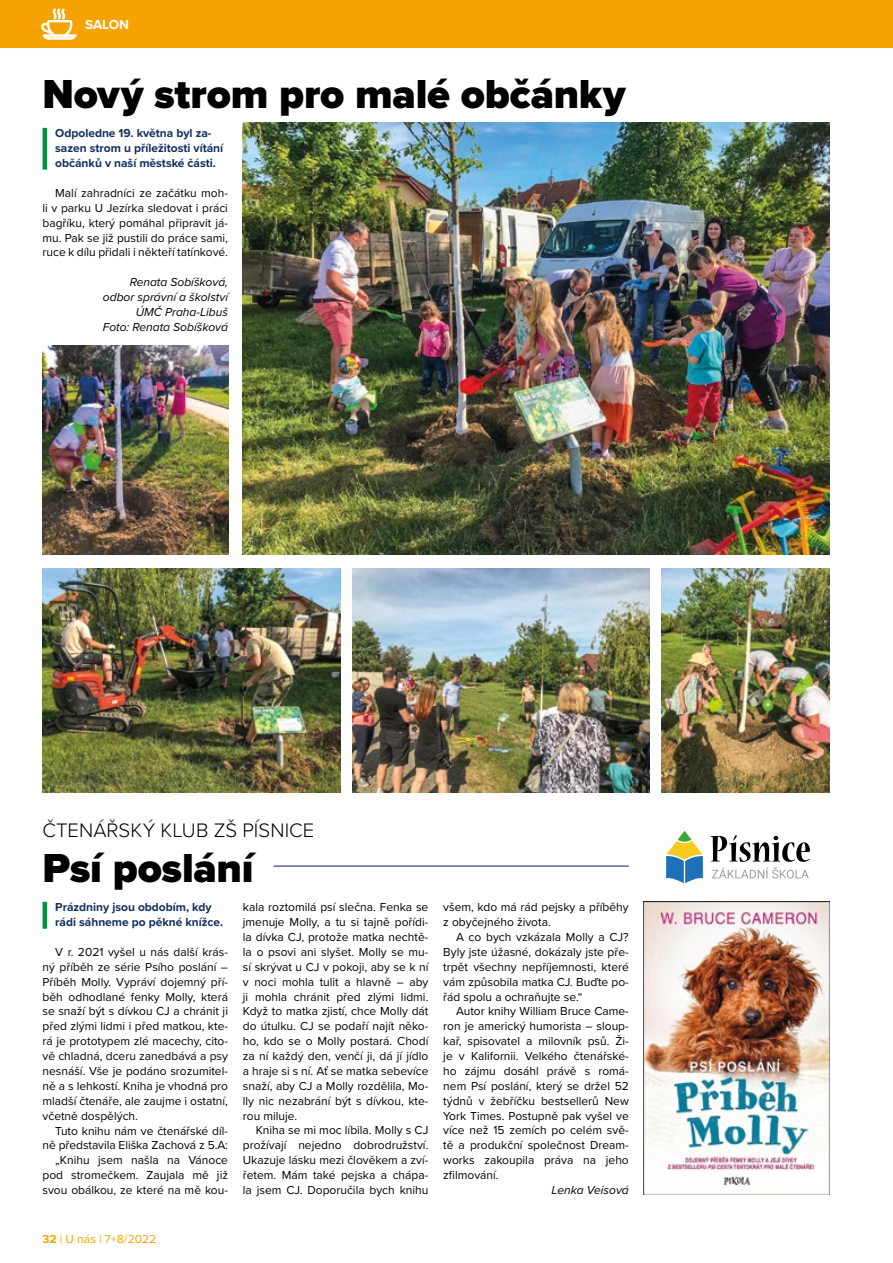
<style>
.page{position:relative;width:893px;height:1263px;background:#fff}
.page>*{position:absolute;margin:0;border:0;box-sizing:border-box;transform-origin:0 0}
.t1{font:900 42px "Proxima Nova";letter-spacing:-.005em;color:#000}
.t2{font:300 20.25px "Proxima Nova";letter-spacing:.005em;color:#000}
.t3{font:700 13.5px "Proxima Nova";letter-spacing:-.005em;color:#fff}
.t4{font:12px/14.9px "Proxima Nova";color:#000;text-align:justify}
.t5{font:700 12px/14.9px "Proxima Nova";color:#132f5e}
.t6{font:italic 12px/14.9px "Proxima Nova";color:#000;text-align:right}
.t7{font:12px "Proxima Nova";letter-spacing:.005em;color:#f6a200}
.s1{font-weight:700}
</style>
<div class="page">
<div style="left:0;top:0;width:893px;height:48px;background:#f6a200"></div>
<svg style="left:41px;top:8px;width:36px;height:32px"></svg>
<svg style="left:711px;top:835px;width:99px;height:43px"></svg>
<svg style="left:666px;top:831px;width:37px;height:52px"></svg>
<hr style="left:43px;top:128px;width:4px;height:42px;background:#009641">
<img style="left:352px;top:569px;width:298px;height:223px">
<img style="left:243px;top:122px;width:586px;height:432px">
<img style="left:43px;top:346px;width:185px;height:208px">
<img style="left:662px;top:569px;width:167px;height:223px">
<hr style="left:43px;top:902px;width:4px;height:27px;background:#009641">
<img style="left:644px;top:902px;width:185px;height:292px">
<hr style="left:274px;top:865px;width:355px;height:2px;background:#283583">
<img style="left:43px;top:569px;width:297px;height:223px">
<p class="t3" style="left:85px;top:15px;width:46px">SALON</p>
<h1 class="t1" style="left:43px;top:62px;width:585px">Nový strom pro malé občánky</h1>
<p class="t5" style="left:55px;top:126px;width:169px">Odpoledne 19. května byl za&shy;sazen strom u příležitosti vítání občánků v naší městské části.</p>
<p class="t4" style="left:43px;top:185px;width:187px;text-indent:13px">Malí zahradníci ze začátku moh&shy;li v parku U Jezírka sledovat i práci bagříku, který pomáhal připravit já&shy;mu. Pak se již pustili do práce sami, ruce k dílu přidali i někteří tatínkové.</p>
<p class="t6" style="left:103px;top:274px;width:127px">Renata Sobíšková, odbor správní a školství<br>ÚMČ Praha-Libuš<br>Foto: Renata Sobíšková</p>
<h2 class="t2" style="left:43px;top:815px;width:273px">ČTENÁŘSKÝ KLUB ZŠ PÍSNICE</h2>
<h1 class="t1" style="left:43px;top:836px;width:213px">Psí poslání</h1>
<p class="t5" style="left:55px;top:899px;width:169px">Prázdniny jsou obdobím, kdy rádi sáhneme po pěkné knížce.</p>
<p class="t4" style="left:43px;top:944px;width:187px;text-indent:13px">V r. 2021 vyšel u nás další krás&shy;ný příběh ze série Psího poslání – Příběh Molly. Vypráví dojemný pří&shy;běh odhodlané fenky Molly, která se snaží být s dívkou CJ a chránit ji před zlými lidmi i před matkou, kte&shy;rá je prototypem zlé macechy, cito&shy;vě chladná, dceru zanedbává a psy nesnáší. Vše je podáno srozumitel&shy;ně a s lehkostí. Kniha je vhodná pro mladší čtenáře, ale zaujme i ostatní, včetně dospělých.</p>
<p class="t4" style="left:43px;top:1122px;width:187px;text-align:right">Tuto knihu nám ve čtenářské díl&shy;ně představila Eliška Zachová z 5.A: „Knihu jsem našla na Vánoce pod stromečkem. Zaujala mě již svou obálkou, ze které na mě kou-</p>
<p class="t4" style="left:243px;top:899px;width:187px">kala roztomilá psí slečna. Fenka se jmenuje Molly, a tu si tajně pořídi&shy;la dívka CJ, protože matka nechtě&shy;la o psovi ani slyšet. Molly se mu&shy;sí skrývat u CJ v pokoji, aby se k ní v noci mohla tulit a hlavně – aby ji mohla chránit před zlými lidmi.<br>Když to matka zjistí, chce Molly dát do útulku. CJ se podaří najít něko&shy;ho, kdo se o Molly postará. Chodí za ní každý den, venčí ji, dá jí jídlo a hraje si s ní. Ať se matka sebevíce snaží, aby CJ a Molly rozdělila, Mo&shy;lly nic nezabrání být s dívkou, kte&shy;rou miluje.</p>
<p class="t4" style="left:243px;top:1122px;width:187px;text-indent:13px">Kniha se mi moc líbila. Molly s CJ prožívají nejedno dobrodružství.<br>Ukazuje lásku mezi člověkem a zví&shy;řetem. Mám také pejska a chápa&shy;la jsem CJ. Doporučila bych knihu</p>
<p class="t4" style="left:443px;top:899px;width:187px">všem, kdo má rád pejsky a příběhy z obyčejného života.</p>
<p class="t4" style="left:443px;top:929px;width:187px;text-indent:13px">A co bych vzkázala Molly a CJ?<br>Byly jste úžasné, dokázaly jste pře&shy;trpět všechny nepříjemnosti, které vám způsobila matka CJ. Buďte po&shy;řád spolu a ochraňujte se.“</p>
<p class="t4" style="left:443px;top:1003px;width:187px;text-indent:13px">Autor knihy William Bruce Came&shy;ron je americký humorista – sloup&shy;kař, spisovatel a milovník psů. Ži&shy;je v Kalifornii. Velkého čtenářské&shy;ho zájmu dosáhl právě s romá&shy;nem Psí poslání, který se držel 52 týdnů v žebříčku bestsellerů New York Times. Postupně pak vyšel ve více než 15 zemích po celém svě&shy;tě a produkční společnost Dream&shy;works zakoupila práva na jeho zfilmování.</p>
<p class="t6" style="left:552px;top:1182px;width:79px">Lenka Veisová</p>
<p class="t7" style="left:43px;top:1230px;width:115px"><span class="s1">32</span> | U nás | 7+8/2022</p>
</div>
